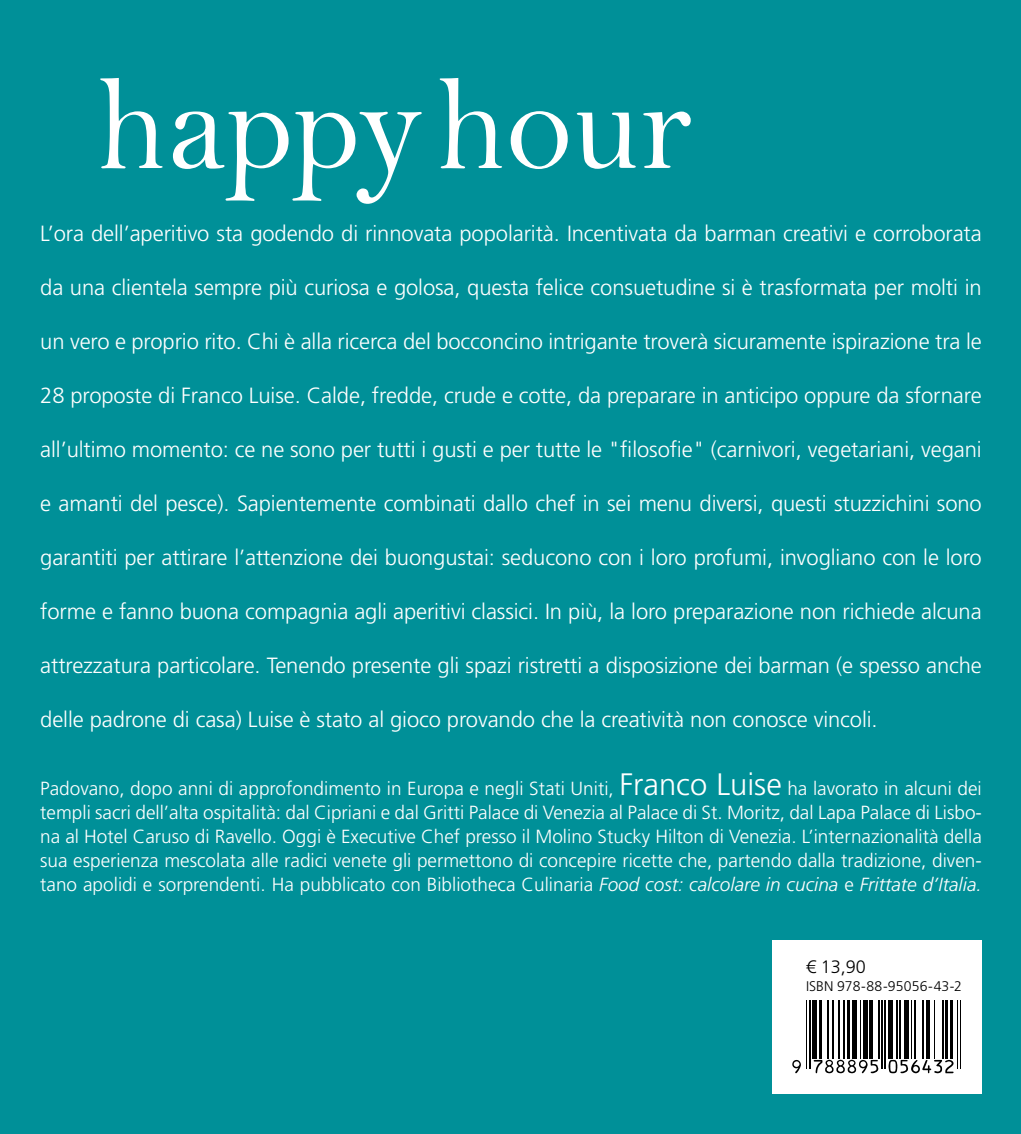
<style>
.page{position:relative;width:1021px;height:1134px;background:#fff}
.page>*{position:absolute;margin:0;border:0;box-sizing:border-box;transform-origin:0 0}
.t1{font:135px "Bell";letter-spacing:-.005em;color:#fff}
.t2{font:300 22px "Frutiger LT";letter-spacing:-.005em;color:#fff}
.t3{font:300 19px/24px "Frutiger LT";color:#fff;text-align:justify}
.t4{font:300 18px "Frutiger LT";color:#000}
.t5{font:300 14px "Frutiger LT";letter-spacing:.005em;color:#000}
.s1{font-size:31px}
.s2{font-style:italic}
</style>
<div class="page">
<div style="left:0;top:0;width:1020px;height:1134px;background:#009098"></div>
<div style="left:772px;top:940px;width:209px;height:153px;background:#fff"></div>
<svg style="left:795px;top:1058px;width:166px;height:16px"></svg>
<hr style="left:794px;top:1000px;width:2px;height:68px;background:#fff">
<hr style="left:796px;top:1000px;width:1px;height:68px;background:#fff">
<hr style="left:797px;top:1000px;width:2px;height:68px;background:#fff">
<hr style="left:799px;top:1000px;width:2px;height:68px;background:#fff">
<hr style="left:801px;top:1000px;width:1px;height:68px;background:#fff">
<hr style="left:802px;top:1000px;width:2px;height:68px;background:#fff">
<hr style="left:804px;top:1000px;width:1px;height:68px;background:#fff">
<hr style="left:805px;top:1000px;width:2px;height:68px;background:#000">
<hr style="left:807px;top:1000px;width:2px;height:68px;background:#fff">
<hr style="left:809px;top:1000px;width:1px;height:68px;background:#000">
<hr style="left:810px;top:1000px;width:2px;height:68px;background:#fff">
<div style="left:812px;top:1000px;width:5px;height:58px;background:#000"></div>
<hr style="left:819px;top:1000px;width:3px;height:58px;background:#000">
<hr style="left:827px;top:1000px;width:1px;height:58px;background:#000">
<hr style="left:832px;top:1000px;width:1px;height:58px;background:#000">
<hr style="left:838px;top:1000px;width:2px;height:58px;background:#000">
<hr style="left:843px;top:1000px;width:2px;height:58px;background:#000">
<svg style="left:847px;top:1000px;width:3px;height:58px"></svg>
<div style="left:851px;top:1000px;width:5px;height:58px;background:#000"></div>
<hr style="left:860px;top:1000px;width:1px;height:58px;background:#000">
<div style="left:863px;top:1000px;width:5px;height:58px;background:#000"></div>
<hr style="left:869px;top:1000px;width:4px;height:58px;background:#000">
<hr style="left:878px;top:1000px;width:1px;height:58px;background:#000">
<hr style="left:879px;top:1000px;width:2px;height:68px;background:#fff">
<hr style="left:881px;top:1000px;width:2px;height:68px;background:#000">
<hr style="left:883px;top:1000px;width:1px;height:68px;background:#fff">
<hr style="left:884px;top:1000px;width:2px;height:68px;background:#000">
<hr style="left:886px;top:1000px;width:1px;height:68px;background:#fff">
<div style="left:887px;top:1000px;width:5px;height:58px;background:#000"></div>
<hr style="left:896px;top:1000px;width:1px;height:58px;background:#000">
<hr style="left:899px;top:1000px;width:2px;height:58px;background:#000">
<div style="left:904px;top:1000px;width:5px;height:58px;background:#000"></div>
<hr style="left:910px;top:1000px;width:2px;height:58px;background:#000">
<hr style="left:914px;top:1000px;width:1px;height:58px;background:#000">
<hr style="left:922px;top:1000px;width:2px;height:58px;background:#000">
<div style="left:925px;top:1000px;width:5px;height:58px;background:#000"></div>
<hr style="left:933px;top:1000px;width:2px;height:58px;background:#000">
<hr style="left:942px;top:1000px;width:1px;height:58px;background:#000">
<hr style="left:945px;top:1000px;width:3px;height:58px;background:#000">
<hr style="left:950px;top:1000px;width:3px;height:58px;background:#000">
<hr style="left:956px;top:1000px;width:2px;height:68px;background:#000">
<hr style="left:958px;top:1000px;width:2px;height:68px;background:#fff">
<hr style="left:960px;top:1000px;width:1px;height:68px;background:#000">
<svg style="left:813px;top:1060px;width:65px;height:13px"></svg>
<svg style="left:888px;top:1060px;width:65px;height:13px"></svg>
<svg style="left:792px;top:1060px;width:9px;height:13px"></svg>
<h1 class="t1" style="left:97px;top:45px;width:598px">happyhour</h1>
<p class="t2" style="left:40px;top:221px;width:943px">L’ora dell’aperitivo sta godendo di rinnovata popolarità. Incentivata da barman creativi e corroborata</p>
<p class="t2" style="left:40px;top:275px;width:942px">da una clientela sempre più curiosa e golosa, questa felice consuetudine si è trasformata per molti in</p>
<p class="t2" style="left:40px;top:329px;width:943px">un vero e proprio rito. Chi è alla ricerca del bocconcino intrigante troverà sicuramente ispirazione tra le</p>
<p class="t2" style="left:40px;top:383px;width:942px">28 proposte di Franco Luise. Calde, fredde, crude e cotte, da preparare in anticipo oppure da sfornare</p>
<p class="t2" style="left:40px;top:437px;width:943px">all’ultimo momento: ce ne sono per tutti i gusti e per tutte le "filosofie" (carnivori, vegetariani, vegani</p>
<p class="t2" style="left:40px;top:491px;width:943px">e amanti del pesce). Sapientemente combinati dallo chef in sei menu diversi, questi stuzzichini sono</p>
<p class="t2" style="left:40px;top:545px;width:943px">garantiti per attirare l’attenzione dei buongustai: seducono con i loro profumi, invogliano con le loro</p>
<p class="t2" style="left:40px;top:599px;width:943px">forme e fanno buona compagnia agli aperitivi classici. In più, la loro preparazione non richiede alcuna</p>
<p class="t2" style="left:40px;top:653px;width:943px">attrezzatura particolare. Tenendo presente gli spazi ristretti a disposizione dei barman (e spesso anche</p>
<p class="t2" style="left:40px;top:707px;width:839px">delle padrone di casa) Luise è stato al gioco provando che la creatività non conosce vincoli.</p>
<p class="t3" style="left:40px;top:776px;width:943px">Padovano, dopo anni di approfondimento in Europa e negli Stati Uniti, <span class="s1">Franco Luise</span> ha lavorato in alcuni dei templi sacri dell’alta ospitalità: dal Cipriani e dal Gritti Palace di Venezia al Palace di St. Moritz, dal Lapa Palace di Lisbo&shy;na al Hotel Caruso di Ravello. Oggi è Executive Chef presso il Molino Stucky Hilton di Venezia. L’internazionalità della sua esperienza mescolata alle radici venete gli permettono di concepire ricette che, partendo dalla tradizione, diven&shy;tano apolidi e sorprendenti. Ha pubblicato con Bibliotheca Culinaria <span class="s2">Food cost: calcolare in cucina</span> e <span class="s2">Frittate d’Italia.</span></p>
<p class="t4" style="left:806px;top:956px;width:61px">¤ 13,90</p>
<p class="t5" style="left:806px;top:978px;width:157px">ISBN 978-88-95056-43-2</p>
</div>
